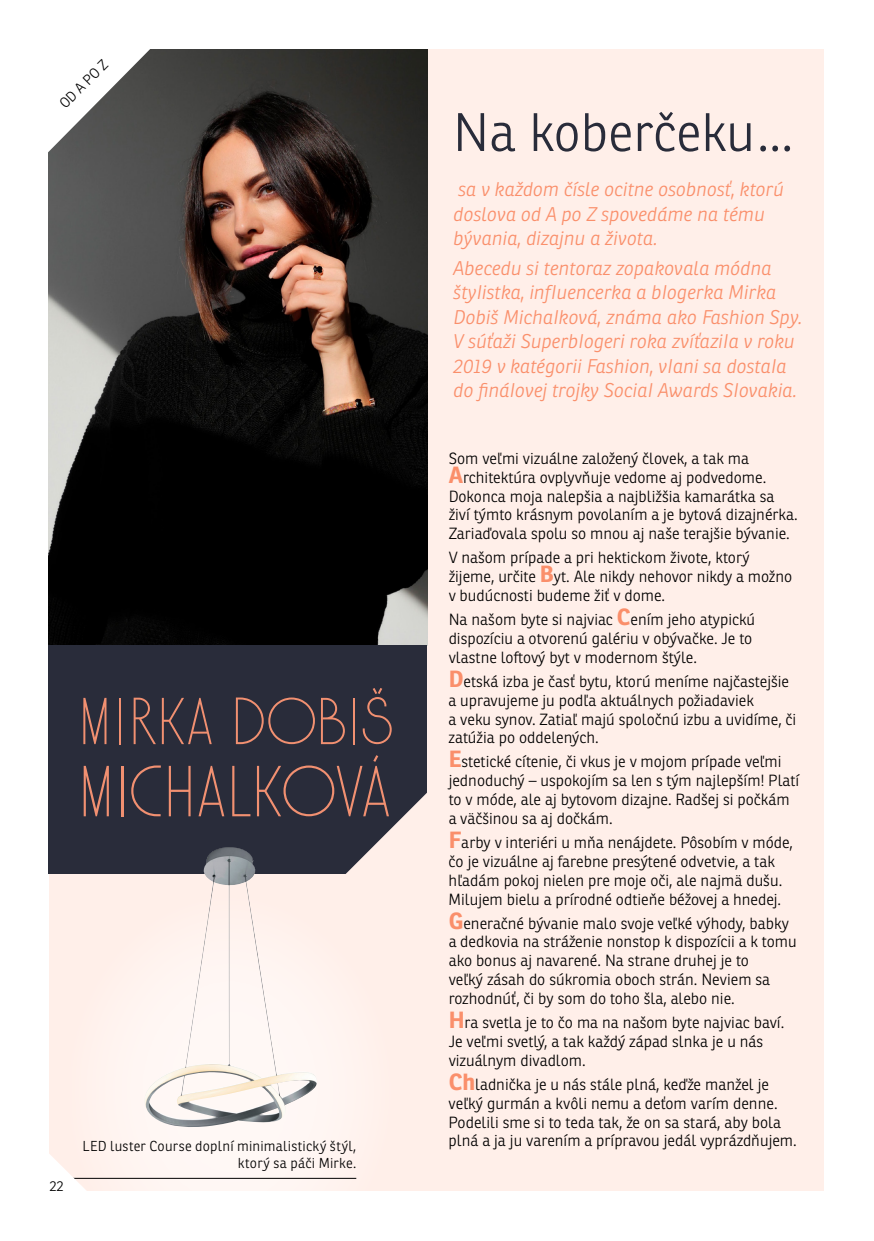
<style>
.page{position:relative;width:874px;height:1241px;background:#fff}
.page>*{position:absolute;margin:0;border:0;box-sizing:border-box;transform-origin:0 0}
.t1{font:72.1px "Solo";letter-spacing:-.02em;color:#f19071}
.t2{font:66.15px "Solo";letter-spacing:-.03em;color:#f19071}
.t3{font:300 52.5px "Ronnia";color:#292c3a}
.t4{font:italic 300 19.25px/24.5px "Ronnia";color:#fa8f6b}
.t5{font:300 15.75px/18.9px "Ronnia";color:#000}
.t6{font:300 14px/16.8px "Ronnia";letter-spacing:.015em;color:#000;text-align:right}
.s1{font-weight:700;font-size:22.75px;color:#fa8f6b}
</style>
<div class="page">
<div style="left:50px;top:50px;width:773px;height:1141px;background:#ffefe9"></div>
<img style="left:48px;top:50px;width:379px;height:595px">
<div style="left:48px;top:645px;width:379px;height:228px;background:#292c3a"></div>
<div style="left:137px;top:1074px;width:220px;height:117px;background:#fff6f3"></div>
<hr style="left:50px;top:1177px;width:306px;height:1px;background:#000">
<svg style="left:342px;top:793px;width:85px;height:81px"></svg>
<img style="left:144px;top:847px;width:173px;height:281px">
<svg style="left:48px;top:49px;width:150px;height:152px;background:#797878"></svg>
<svg style="left:49px;top:1104px;width:88px;height:87px"></svg>
<p class="t6" style="left:56px;top:100px;width:63px;rotate:-45deg">OD A PO Z</p>
<h2 class="t2" style="left:80px;top:670px;width:318px">MIRKA DOBIŠ</h2>
<h1 class="t1" style="left:80px;top:736px;width:316px">MICHALKOVÁ</h1>
<p class="t6" style="left:50px;top:1177px;width:15px">22</p>
<p class="t6" style="left:83px;top:1137px;width:275px">LED luster Course doplní minimalistický štýl, ktorý sa páči Mirke.</p>
<h3 class="t3" style="left:452px;top:100px;width:341px">Na koberčeku...</h3>
<p class="t4" style="left:452px;top:177px;width:332px">sa v každom čísle ocitne osobnosť, ktorú doslova od A po Z spovedáme na tému bývania, dizajnu a života.</p>
<p class="t4" style="left:452px;top:255px;width:350px">Abecedu si tentoraz zopakovala módna štyIistka, infIuencerka a bIogerka Mirka Dobiš MichaIková, známa ako Fashion Spy.<br>V súťaži SuperbIogeri roka zvíťaziIa v roku 2019 v katégorii Fashion, vIani sa dostaIa do fináIovej trojky SociaI Awards SIovakia.</p>
<p class="t5" style="left:448px;top:448px;width:350px">Som veľmi vizuálne založený človek, a tak ma <span class="s1">A</span>rchitektúra ovplyvňuje vedome aj podvedome.<br>Dokonca moja nalepšia a najbližšia kamarátka sa živí týmto krásnym povolaním a je bytová dizajnérka.<br>Zariaďovala spolu so mnou aj naše terajšie bývanie.</p>
<p class="t5" style="left:448px;top:548px;width:345px">V našom prípade a pri hektickom živote, ktorý žijeme, určite <span class="s1">B</span>yt. Ale nikdy nehovor nikdy a možno v budúcnosti budeme žiť v dome.</p>
<p class="t5" style="left:448px;top:609px;width:308px">Na našom byte si najviac <span class="s1">C</span>ením jeho atypickú dispozíciu a otvorenú galériu v obývačke. Je to vlastne loftový byt v modernom štýle.</p>
<p class="t5" style="left:448px;top:671px;width:349px"><span class="s1">D</span>etská izba je časť bytu, ktorú meníme najčastejšie a upravujeme ju podľa aktuálnych požiadaviek<br>a veku synov. Zatiaľ majú spoločnú izbu a uvidíme, či zatúžia po oddelených.</p>
<p class="t5" style="left:448px;top:752px;width:352px"><span class="s1">E</span>stetické cítenie, či vkus je v mojom prípade veľmi jednoduchý – uspokojím sa len s tým najlepším! Platí to v móde, ale aj bytovom dizajne. Radšej si počkám a väčšinou sa aj dočkám.</p>
<p class="t5" style="left:448px;top:832px;width:345px"><span class="s1">F</span>arby v interiéri u mňa nenájdete. Pôsobím v móde, čo je vizuálne aj farebne presýtené odvetvie, a tak hľadám pokoj nielen pre moje oči, ale najmä dušu.<br>Milujem bielu a prírodné odtieňe béžovej a hnedej.</p>
<p class="t5" style="left:448px;top:913px;width:349px"><span class="s1">G</span>eneračné bývanie malo svoje veľké výhody, babky a dedkovia na stráženie nonstop k dispozícii a k tomu ako bonus aj navarené. Na strane druhej je to<br>veľký zásah do súkromia oboch strán. Neviem sa rozhodnúť, či by som do toho šla, alebo nie.</p>
<p class="t5" style="left:448px;top:1012px;width:337px"><span class="s1">H</span>ra svetla je to čo ma na našom byte najviac baví.<br>Je veľmi svetlý, a tak každý západ slnka je u nás vizuálnym divadlom.</p>
<p class="t5" style="left:448px;top:1074px;width:349px"><span class="s1">Ch</span>ladnička je u nás stále plná, keďže manžel je veľký gurmán a kvôli nemu a deťom varím denne.<br>Podelili sme si to teda tak, že on sa stará, aby bola plná a ja ju varením a prípravou jedál vyprázdňujem.</p>
</div>
